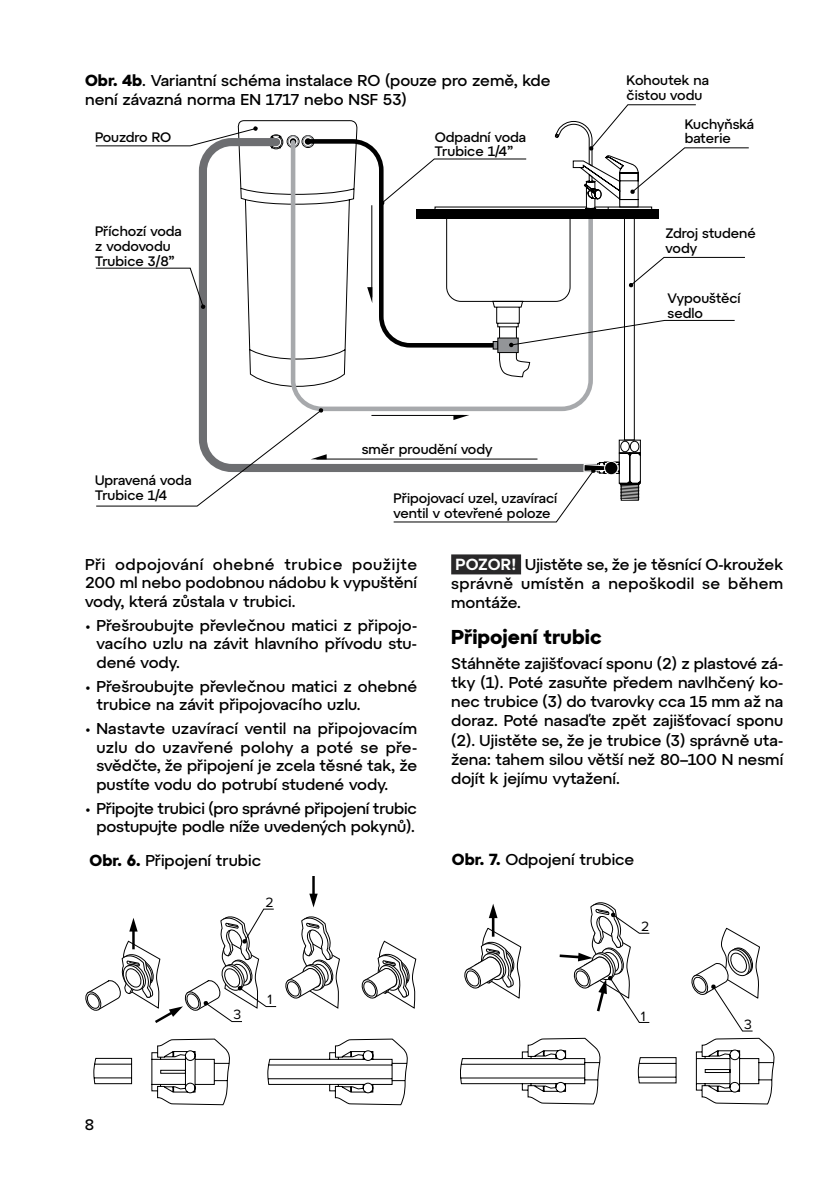
<style>
.page{position:relative;width:840px;height:1191px;background:#fff}
.page>*{position:absolute;margin:0;border:0;box-sizing:border-box;transform-origin:0 0}
.t1{font:700 20px "Atyp Text";color:#000}
.t2{font:500 16px/18.4px "Atyp Text";color:#000;text-align:justify}
.t3{font:500 16px "Proxima Nova";color:#000}
.t4{font:14px "Proxima Nova";color:#000}
.t5{font:500 13.8px/15px "Atyp Text";color:#000}
.t6{font:500 13.8px "Atyp Text";letter-spacing:-.02em;color:#000}
.s1{font-weight:700}
.s2{font-family:"Proxima Nova";font-weight:400}
.s3{font-weight:600;color:#fff}
</style>
<div class="page">
<svg style="left:357px;top:139px;width:22px;height:333px"></svg>
<hr style="left:316px;top:459px;width:221px;height:1px;background:#000">
<hr style="left:371px;top:415px;width:92px;height:1px;background:#000">
<hr style="left:371px;top:205px;width:1px;height:92px;background:#000">
<svg style="left:367px;top:287px;width:5px;height:16px"></svg>
<svg style="left:95px;top:120px;width:262px;height:386px"></svg>
<svg style="left:379px;top:104px;width:370px;height:418px"></svg>
<div style="left:451px;top:554px;width:70px;height:20px;background:#292829"></div>
<svg style="left:285px;top:916px;width:55px;height:93px"></svg>
<svg style="left:361px;top:940px;width:55px;height:69px"></svg>
<svg style="left:309px;top:876px;width:8px;height:31px"></svg>
<svg style="left:85px;top:908px;width:191px;height:115px"></svg>
<svg style="left:93px;top:1039px;width:315px;height:66px"></svg>
<svg style="left:464px;top:904px;width:57px;height:95px"></svg>
<svg style="left:691px;top:927px;width:68px;height:104px"></svg>
<svg style="left:559px;top:902px;width:90px;height:121px"></svg>
<svg style="left:460px;top:1038px;width:313px;height:66px"></svg>
<p class="t2" style="left:85px;top:70px;width:466px;line-height:19.2px"><span class="s1">Obr. 4b</span>. Variantní schéma instalace RO (pouze pro země, kde není závazná norma EN 1717 nebo NSF 53)</p>
<p class="t6" style="left:95px;top:126px;width:78px">Pouzdro RO</p>
<p class="t5" style="left:95px;top:223px;width:88px">Příchozí voda z vodovodu<br>Trubice 3/8”</p>
<p class="t5" style="left:95px;top:472px;width:98px">Upravená voda<br>Trubice 1/4</p>
<p class="t5" style="left:435px;top:128px;width:93px">Odpadní voda<br>Trubice 1/4”</p>
<p class="t5" style="left:361px;top:441px;width:132px">směr proudění vody</p>
<p class="t5" style="left:393px;top:490px;width:165px">Připojovací uzel, uzavírací ventil v otevřené poloze</p>
<p class="t5" style="left:626px;top:72px;width:84px">Kohoutek na čistou vodu</p>
<p class="t5" style="left:684px;top:115px;width:71px">Kuchyňská baterie</p>
<p class="t5" style="left:665px;top:225px;width:92px">Zdroj studené vody</p>
<p class="t5" style="left:667px;top:289px;width:74px">Vypouštěcí sedlo</p>
<p class="t2" style="left:85px;top:554px;width:333px">Při odpojování ohebné trubice použijte 200 ml nebo podobnou nádobu k vypuštění vody, která zůstala v trubici.</p>
<p class="t2" style="left:96px;top:615px;width:322px;text-indent:-11px"><span class="s2">•</span> Přešroubujte převlečnou matici z připojo&shy;vacího uzlu na závit hlavního přívodu stu&shy;dené vody.</p>
<p class="t2" style="left:96px;top:676px;width:322px;text-indent:-11px"><span class="s2">•</span> Přešroubujte převlečnou matici z ohebné trubice na závit připojovacího uzlu.</p>
<p class="t2" style="left:96px;top:718px;width:322px;text-indent:-11px"><span class="s2">•</span> Nastavte uzavírací ventil na připojovacím uzlu do uzavřené polohy a poté se pře&shy;svědčte, že připojení je zcela těsné tak, že pustíte vodu do potrubí studené vody.</p>
<p class="t2" style="left:85px;top:798px;width:333px;text-align:center"><span class="s2">•</span> Připojte trubici (pro správné připojení trubic postupujte podle níže uvedených pokynů).</p>
<p class="t2" style="left:89px;top:850px;width:173px"><span class="s1">Obr. 6.</span> Připojení trubic</p>
<p class="t4" style="left:265px;top:894px;width:10px">2</p>
<p class="t4" style="left:233px;top:1006px;width:9px">3</p>
<p class="t4" style="left:267px;top:991px;width:6px">1</p>
<p class="t2" style="left:451px;top:554px;width:333px;line-height:19.2px"><span class="s3">POZOR!</span> Ujistěte se, že je těsnící O-kroužek správně umístěn a nepoškodil se během montáže.</p>
<p class="t1" style="left:451px;top:621px;width:152px">Připojení trubic</p>
<p class="t2" style="left:451px;top:652px;width:333px;line-height:19.2px">Stáhněte zajišťovací sponu (2) z plastové zá&shy;tky (1). Poté zasuňte předem navlhčený ko&shy;nec trubice (3) do tvarovky cca 15 mm až na doraz. Poté nasaďte zpět zajišťovací sponu (2). Ujistěte se, že je trubice (3) správně uta&shy;žena: tahem silou větší než 80–100 N nesmí dojít k jejímu vytažení.</p>
<p class="t2" style="left:451px;top:849px;width:184px"><span class="s1">Obr. 7.</span> Odpojení trubice</p>
<p class="t4" style="left:640px;top:918px;width:10px">2</p>
<p class="t4" style="left:640px;top:1007px;width:6px">1</p>
<p class="t4" style="left:743px;top:1016px;width:9px">3</p>
<p class="t3" style="left:85px;top:1112px;width:11px">8</p>
</div>
